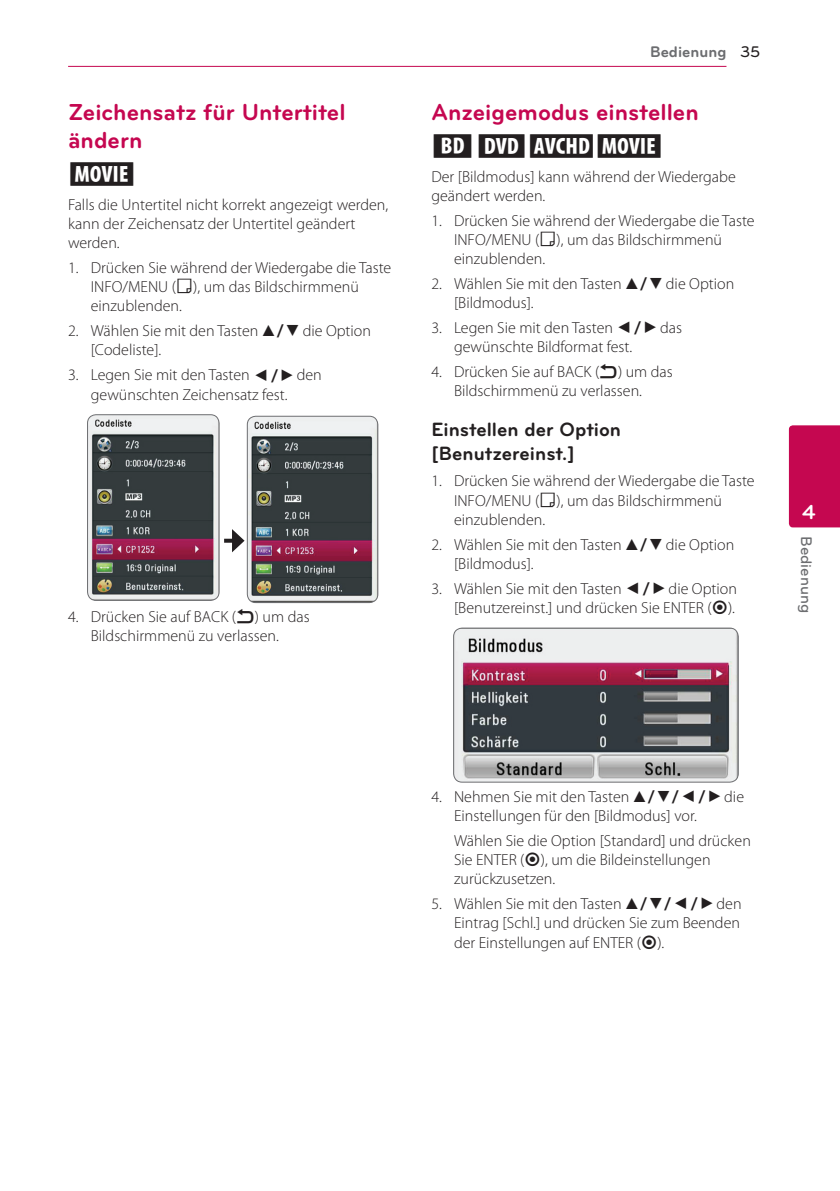
<style>
.page{position:relative;width:840px;height:1191px;background:#fff}
.page>*{position:absolute;margin:0;border:0;box-sizing:border-box;transform-origin:0 0}
.t1{font:700 24px/28px "Bryant LG";color:#c50750}
.t2{font:24px "UPSYS Common";color:#231f20}
.t3{font:700 21px "Bryant LG";color:#fff}
.t4{font:700 20px/24px "Bryant LG";color:#231f20}
.t5{font:300 16px/19.2px "Myriad Pro";color:#231f20}
.t6{font:700 16px "Bryant LG";color:#6c6d70}
.t7{font:500 16px "Bryant LG";color:#6c6d70}
.s1{font-family:"UPSYS Common";font-weight:400}
.s2{font-family:"UPSYS Circled Number";font-weight:400}
.s3{font-weight:500;color:#231f20}
</style>
<div class="page">
<hr style="left:68px;top:66px;width:658px;height:1px;background:#c50750">
<div style="left:788px;top:425px;width:51px;height:102px;background:#c50750"></div>
<img style="left:247px;top:416px;width:130px;height:186px">
<div style="left:247px;top:416px;width:131px;height:187px;border:1px solid #6c6d70;border-radius:9px"></div>
<img style="left:87px;top:415px;width:132px;height:185px">
<div style="left:87px;top:414px;width:132px;height:187px;border:1px solid #6c6d70;border-radius:9px"></div>
<svg style="left:224px;top:539px;width:8px;height:4px"></svg>
<svg style="left:232px;top:529px;width:12px;height:23px"></svg>
<img style="left:453px;top:628px;width:284px;height:154px">
<div style="left:453px;top:627px;width:285px;height:155px;border:1px solid #6c6d70;border-radius:9px"></div>
<h1 class="t1" style="left:68px;top:98px;width:279px">Zeichensatz für Untertitel ändern</h1>
<h1 class="t2" style="left:68px;top:160px;width:70px">Y</h1>
<p class="t5" style="left:68px;top:195px;width:321px">Falls die Untertitel nicht korrekt angezeigt werden, kann der Zeichensatz der Untertitel geändert werden.</p>
<p class="t5" style="left:91px;top:258px;width:302px;text-indent:-23px">1. Drücken Sie während der Wiedergabe die Taste<br>INFO/MENU (<span class="s1">M</span>), um das Bildschirmmenü einzublenden.</p>
<p class="t5" style="left:91px;top:321px;width:281px;text-indent:-23px">2. Wählen Sie mit den Tasten <span class="s1">W/S</span> die Option [Codeliste].</p>
<p class="t5" style="left:91px;top:365px;width:232px;text-indent:-23px">3. Legen Sie mit den Tasten <span class="s1">A/D</span> den gewünschten Zeichensatz fest.</p>
<p class="t5" style="left:68px;top:607px;width:243px;text-align:center">4. Drücken Sie auf BACK (<span class="s2">1</span>) um das<br>Bildschirmmenü zu verlassen.</p>
<p class="t6" style="left:649px;top:42px;width:112px">Bedienung <span class="s3">35</span></p>
<h1 class="t1" style="left:431px;top:98px;width:269px">Anzeigemodus einstellen</h1>
<h1 class="t2" style="left:431px;top:132px;width:234px">EROY</h1>
<p class="t5" style="left:431px;top:167px;width:306px">Der [Bildmodus] kann während der Wiedergabe geändert werden.</p>
<p class="t5" style="left:454px;top:211px;width:302px;text-indent:-23px">1. Drücken Sie während der Wiedergabe die Taste<br>INFO/MENU (<span class="s1">M</span>), um das Bildschirmmenü einzublenden.</p>
<p class="t5" style="left:454px;top:274px;width:281px;text-indent:-23px">2. Wählen Sie mit den Tasten <span class="s1">W/S</span> die Option [Bildmodus].</p>
<p class="t5" style="left:454px;top:318px;width:229px;text-indent:-23px">3. Legen Sie mit den Tasten <span class="s1">A/D</span> das gewünschte Bildformat fest.</p>
<p class="t5" style="left:431px;top:362px;width:243px;text-align:center">4. Drücken Sie auf BACK (<span class="s2">1</span>) um das<br>Bildschirmmenü zu verlassen.</p>
<p class="t4" style="left:431px;top:417px;width:191px">Einstellen der Option [Benutzereinst.]</p>
<p class="t5" style="left:454px;top:471px;width:302px;text-indent:-23px">1. Drücken Sie während der Wiedergabe die Taste<br>INFO/MENU (<span class="s1">M</span>), um das Bildschirmmenü einzublenden.</p>
<p class="t5" style="left:454px;top:534px;width:281px;text-indent:-23px">2. Wählen Sie mit den Tasten <span class="s1">W/S</span> die Option [Bildmodus].</p>
<p class="t5" style="left:431px;top:578px;width:307px;text-align:right">3. Wählen Sie mit den Tasten <span class="s1">A/D</span> die Option [Benutzereinst.] und drücken Sie ENTER (<span class="s1">B</span>).</p>
<h2 class="t3" style="left:801px;top:499px;width:15px">4</h2>
<p class="t7" style="left:815px;top:536px;width:79px;rotate:90deg">Bedienung</p>
<p class="t5" style="left:454px;top:786px;width:291px;text-indent:-23px">4. Nehmen Sie mit den Tasten <span class="s1">W/S/A/D</span> die<br>Einstellungen für den [Bildmodus] vor.</p>
<p class="t5" style="left:454px;top:830px;width:298px">Wählen Sie die Option [Standard] und drücken<br>Sie ENTER (<span class="s1">B</span>), um die Bildeinstellungen zurückzusetzen.</p>
<p class="t5" style="left:454px;top:894px;width:289px;text-align:justify;text-indent:-23px">5. Wählen Sie mit den Tasten <span class="s1">W/S/A/D</span> den Eintrag [Schl.] und drücken Sie zum Beenden der Einstellungen auf ENTER (<span class="s1">B</span>).</p>
</div>
